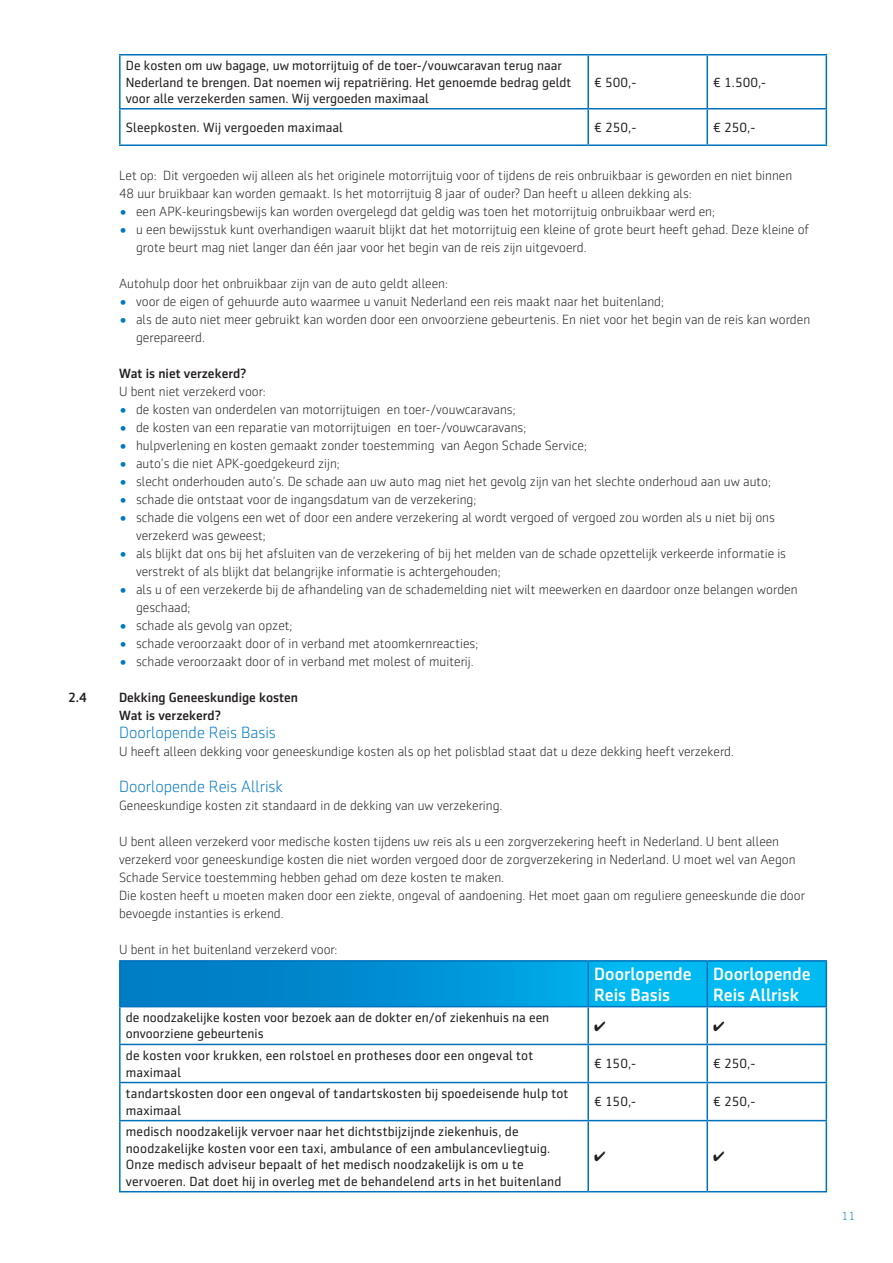
<style>
.page{position:relative;width:893px;height:1263px;background:#fff}
.page>*{position:absolute;margin:0;border:0;box-sizing:border-box;transform-origin:0 0}
.t1{font:500 18px/21px "Sentico Sans DT";color:#fff}
.t2{font:300 16.5px "Sentico Sans DT";color:#0079c2}
.t3{font:300 13.5px/18px "Sentico Sans DT";color:#231f20}
.t4{font:13.5px/16.5px "Sentico Sans DT";letter-spacing:.005em;color:#231f20}
.t5{font:500 13.5px/18px "Sentico Sans DT";color:#231f20}
.t6{font:300 12px "Sentico Sans DT";color:#0079c2}
.s1{font-size:16.2px;color:#0079c2}
</style>
<div class="page">
<hr style="left:119px;top:56px;width:2px;height:52px;background:#0072bc">
<hr style="left:119px;top:109px;width:2px;height:35px;background:#0072bc">
<hr style="left:587px;top:56px;width:2px;height:52px;background:#0072bc">
<hr style="left:706px;top:56px;width:2px;height:52px;background:#0072bc">
<hr style="left:826px;top:56px;width:1px;height:52px;background:#0072bc">
<hr style="left:587px;top:109px;width:2px;height:35px;background:#0072bc">
<hr style="left:706px;top:109px;width:2px;height:35px;background:#0072bc">
<hr style="left:826px;top:109px;width:1px;height:35px;background:#0072bc">
<hr style="left:119px;top:54px;width:469px;height:2px;background:#0072bc">
<hr style="left:119px;top:108px;width:469px;height:1px;background:#0072bc">
<hr style="left:119px;top:144px;width:469px;height:2px;background:#0072bc">
<hr style="left:588px;top:54px;width:119px;height:2px;background:#0072bc">
<hr style="left:707px;top:54px;width:120px;height:2px;background:#0072bc">
<hr style="left:588px;top:108px;width:119px;height:1px;background:#0072bc">
<hr style="left:707px;top:108px;width:120px;height:1px;background:#0072bc">
<hr style="left:588px;top:144px;width:119px;height:2px;background:#0072bc">
<hr style="left:707px;top:144px;width:120px;height:2px;background:#0072bc">
<svg style="left:121px;top:962px;width:705px;height:44px;background:#009cdc"></svg>
<hr style="left:119px;top:962px;width:2px;height:44px;background:#0072bc">
<hr style="left:119px;top:1007px;width:2px;height:37px;background:#0072bc">
<hr style="left:119px;top:1045px;width:2px;height:37px;background:#0072bc">
<hr style="left:119px;top:1083px;width:2px;height:37px;background:#0072bc">
<hr style="left:119px;top:1121px;width:2px;height:70px;background:#0072bc">
<hr style="left:119px;top:960px;width:469px;height:2px;background:#0072bc">
<hr style="left:588px;top:960px;width:119px;height:2px;background:#0072bc">
<hr style="left:707px;top:960px;width:120px;height:2px;background:#0072bc">
<hr style="left:587px;top:962px;width:2px;height:44px;background:#0072bc">
<hr style="left:706px;top:962px;width:2px;height:44px;background:#0072bc">
<hr style="left:826px;top:962px;width:1px;height:44px;background:#0072bc">
<hr style="left:587px;top:1007px;width:2px;height:37px;background:#0072bc">
<hr style="left:706px;top:1007px;width:2px;height:37px;background:#0072bc">
<hr style="left:826px;top:1007px;width:1px;height:37px;background:#0072bc">
<hr style="left:587px;top:1045px;width:2px;height:37px;background:#0072bc">
<hr style="left:706px;top:1045px;width:2px;height:37px;background:#0072bc">
<hr style="left:826px;top:1045px;width:1px;height:37px;background:#0072bc">
<hr style="left:587px;top:1083px;width:2px;height:37px;background:#0072bc">
<hr style="left:706px;top:1083px;width:2px;height:37px;background:#0072bc">
<hr style="left:826px;top:1083px;width:1px;height:37px;background:#0072bc">
<hr style="left:587px;top:1121px;width:2px;height:70px;background:#0072bc">
<hr style="left:706px;top:1121px;width:2px;height:70px;background:#0072bc">
<hr style="left:826px;top:1121px;width:1px;height:70px;background:#0072bc">
<hr style="left:119px;top:1006px;width:469px;height:1px;background:#0072bc">
<hr style="left:119px;top:1044px;width:469px;height:1px;background:#0072bc">
<hr style="left:119px;top:1082px;width:469px;height:1px;background:#0072bc">
<hr style="left:119px;top:1120px;width:469px;height:1px;background:#0072bc">
<hr style="left:119px;top:1191px;width:469px;height:1px;background:#0072bc">
<hr style="left:588px;top:1006px;width:119px;height:1px;background:#0072bc">
<hr style="left:707px;top:1006px;width:120px;height:1px;background:#0072bc">
<hr style="left:588px;top:1044px;width:119px;height:1px;background:#0072bc">
<hr style="left:707px;top:1044px;width:120px;height:1px;background:#0072bc">
<hr style="left:588px;top:1082px;width:119px;height:1px;background:#0072bc">
<hr style="left:707px;top:1082px;width:120px;height:1px;background:#0072bc">
<hr style="left:588px;top:1120px;width:119px;height:1px;background:#0072bc">
<hr style="left:707px;top:1120px;width:120px;height:1px;background:#0072bc">
<hr style="left:588px;top:1191px;width:119px;height:1px;background:#0072bc">
<hr style="left:707px;top:1191px;width:120px;height:1px;background:#0072bc">
<p class="t4" style="left:126px;top:58px;width:447px">De kosten om uw bagage, uw motorrijtuig of de toer-/vouwcaravan terug naar<br>Nederland te brengen. Dat noemen wij repatriëring. Het genoemde bedrag geldt voor alle verzekerden samen. Wij vergoeden maximaal</p>
<p class="t4" style="left:594px;top:74px;width:44px">€ 500,-</p>
<p class="t4" style="left:713px;top:74px;width:55px">€ 1.500,-</p>
<p class="t4" style="left:126px;top:119px;width:218px">Sleepkosten. Wij vergoeden maximaal</p>
<p class="t4" style="left:594px;top:119px;width:44px">€ 250,-</p>
<p class="t4" style="left:713px;top:119px;width:44px">€ 250,-</p>
<p class="t3" style="left:119px;top:167px;width:675px">Let op: Dit vergoeden wij alleen als het originele motorrijtuig voor of tijdens de reis onbruikbaar is geworden en niet binnen<br>48 uur bruikbaar kan worden gemaakt. Is het motorrijtuig 8 jaar of ouder? Dan heeft u alleen dekking als:</p>
<p class="t3" style="left:119px;top:203px;width:597px"><span class="s1">•</span> een APK-keuringsbewijs kan worden overgelegd dat geldig was toen het motorrijtuig onbruikbaar werd en;</p>
<p class="t3" style="left:136px;top:221px;width:675px;text-indent:-17px"><span class="s1">•</span> u een bewijsstuk kunt overhandigen waaruit blijkt dat het motorrijtuig een kleine of grote beurt heeft gehad. Deze kleine of grote beurt mag niet langer dan één jaar voor het begin van de reis zijn uitgevoerd.</p>
<p class="t3" style="left:119px;top:275px;width:330px">Autohulp door het onbruikbaar zijn van de auto geldt alleen:</p>
<p class="t3" style="left:119px;top:293px;width:546px"><span class="s1">•</span> voor de eigen of gehuurde auto waarmee u vanuit Nederland een reis maakt naar het buitenland;</p>
<p class="t3" style="left:136px;top:311px;width:676px;text-indent:-17px"><span class="s1">•</span> als de auto niet meer gebruikt kan worden door een onvoorziene gebeurtenis. En niet voor het begin van de reis kan worden gerepareerd.</p>
<p class="t5" style="left:119px;top:364px;width:129px">Wat is niet verzekerd?</p>
<p class="t3" style="left:119px;top:383px;width:148px">U bent niet verzekerd voor:</p>
<p class="t3" style="left:119px;top:401px;width:398px"><span class="s1">•</span> de kosten van onderdelen van motorrijtuigen en toer-/vouwcaravans;</p>
<p class="t3" style="left:119px;top:419px;width:409px"><span class="s1">•</span> de kosten van een reparatie van motorrijtuigen en toer-/vouwcaravans;</p>
<p class="t3" style="left:119px;top:437px;width:469px"><span class="s1">•</span> hulpverlening en kosten gemaakt zonder toestemming van Aegon Schade Service;</p>
<p class="t3" style="left:119px;top:455px;width:222px"><span class="s1">•</span> auto’s die niet APK-goedgekeurd zijn;</p>
<p class="t3" style="left:119px;top:473px;width:653px"><span class="s1">•</span> slecht onderhouden auto’s. De schade aan uw auto mag niet het gevolg zijn van het slechte onderhoud aan uw auto;</p>
<p class="t3" style="left:119px;top:491px;width:359px"><span class="s1">•</span> schade die ontstaat voor de ingangsdatum van de verzekering;</p>
<p class="t3" style="left:136px;top:509px;width:640px;text-indent:-17px"><span class="s1">•</span> schade die volgens een wet of door een andere verzekering al wordt vergoed of vergoed zou worden als u niet bij ons verzekerd was geweest;</p>
<p class="t3" style="left:136px;top:545px;width:651px;text-indent:-17px"><span class="s1">•</span> als blijkt dat ons bij het afsluiten van de verzekering of bij het melden van de schade opzettelijk verkeerde informatie is verstrekt of als blijkt dat belangrijke informatie is achtergehouden;</p>
<p class="t3" style="left:136px;top:581px;width:663px;text-indent:-17px"><span class="s1">•</span> als u of een verzekerde bij de afhandeling van de schademelding niet wilt meewerken en daardoor onze belangen worden geschaad;</p>
<p class="t3" style="left:119px;top:617px;width:175px"><span class="s1">•</span> schade als gevolg van opzet;</p>
<p class="t3" style="left:119px;top:635px;width:361px"><span class="s1">•</span> schade veroorzaakt door of in verband met atoomkernreacties;</p>
<p class="t3" style="left:119px;top:653px;width:356px"><span class="s1">•</span> schade veroorzaakt door of in verband met molest of muiterij.</p>
<p class="t5" style="left:68px;top:688px;width:20px">2.4</p>
<p class="t5" style="left:119px;top:688px;width:180px">Dekking Geneeskundige kosten<br>Wat is verzekerd?</p>
<p class="t2" style="left:119px;top:724px;width:158px">Doorlopende Reis Basis</p>
<p class="t3" style="left:119px;top:743px;width:616px">U heeft alleen dekking voor geneeskundige kosten als op het polisblad staat dat u deze dekking heeft verzekerd.</p>
<p class="t2" style="left:119px;top:778px;width:165px">Doorlopende Reis Allrisk</p>
<p class="t3" style="left:119px;top:797px;width:385px">Geneeskundige kosten zit standaard in de dekking van uw verzekering.</p>
<p class="t3" style="left:119px;top:833px;width:687px">U bent alleen verzekerd voor medische kosten tijdens uw reis als u een zorgverzekering heeft in Nederland. U bent alleen verzekerd voor geneeskundige kosten die niet worden vergoed door de zorgverzekering in Nederland. U moet wel van Aegon Schade Service toestemming hebben gehad om deze kosten te maken.<br>Die kosten heeft u moeten maken door een ziekte, ongeval of aandoening. Het moet gaan om reguliere geneeskunde die door bevoegde instanties is erkend.</p>
<p class="t3" style="left:119px;top:941px;width:220px">U bent in het buitenland verzekerd voor:</p>
<h1 class="t1" style="left:594px;top:963px;width:99px">Doorlopende<br>Reis Basis</h1>
<h1 class="t1" style="left:713px;top:963px;width:99px">Doorlopende<br>Reis Allrisk</h1>
<p class="t4" style="left:126px;top:1009px;width:425px">de noodzakelijke kosten voor bezoek aan de dokter en/of ziekenhuis na een onvoorziene gebeurtenis</p>
<p class="t4" style="left:126px;top:1047px;width:409px">de kosten voor krukken, een rolstoel en protheses door een ongeval tot maximaal</p>
<p class="t4" style="left:594px;top:1055px;width:43px">€ 150,-</p>
<p class="t4" style="left:713px;top:1055px;width:44px">€ 250,-</p>
<p class="t4" style="left:126px;top:1085px;width:444px">tandartskosten door een ongeval of tandartskosten bij spoedeisende hulp tot maximaal</p>
<p class="t4" style="left:594px;top:1093px;width:43px">€ 150,-</p>
<p class="t4" style="left:713px;top:1093px;width:44px">€ 250,-</p>
<p class="t4" style="left:126px;top:1123px;width:437px">medisch noodzakelijk vervoer naar het dichtstbijzijnde ziekenhuis, de noodzakelijke kosten voor een taxi, ambulance of een ambulancevliegtuig.<br>Onze medisch adviseur bepaalt of het medisch noodzakelijk is om u te vervoeren. Dat doet hij in overleg met de behandelend arts in het buitenland</p>
<p class="t6" style="left:842px;top:1210px;width:15px">11</p>
</div>
